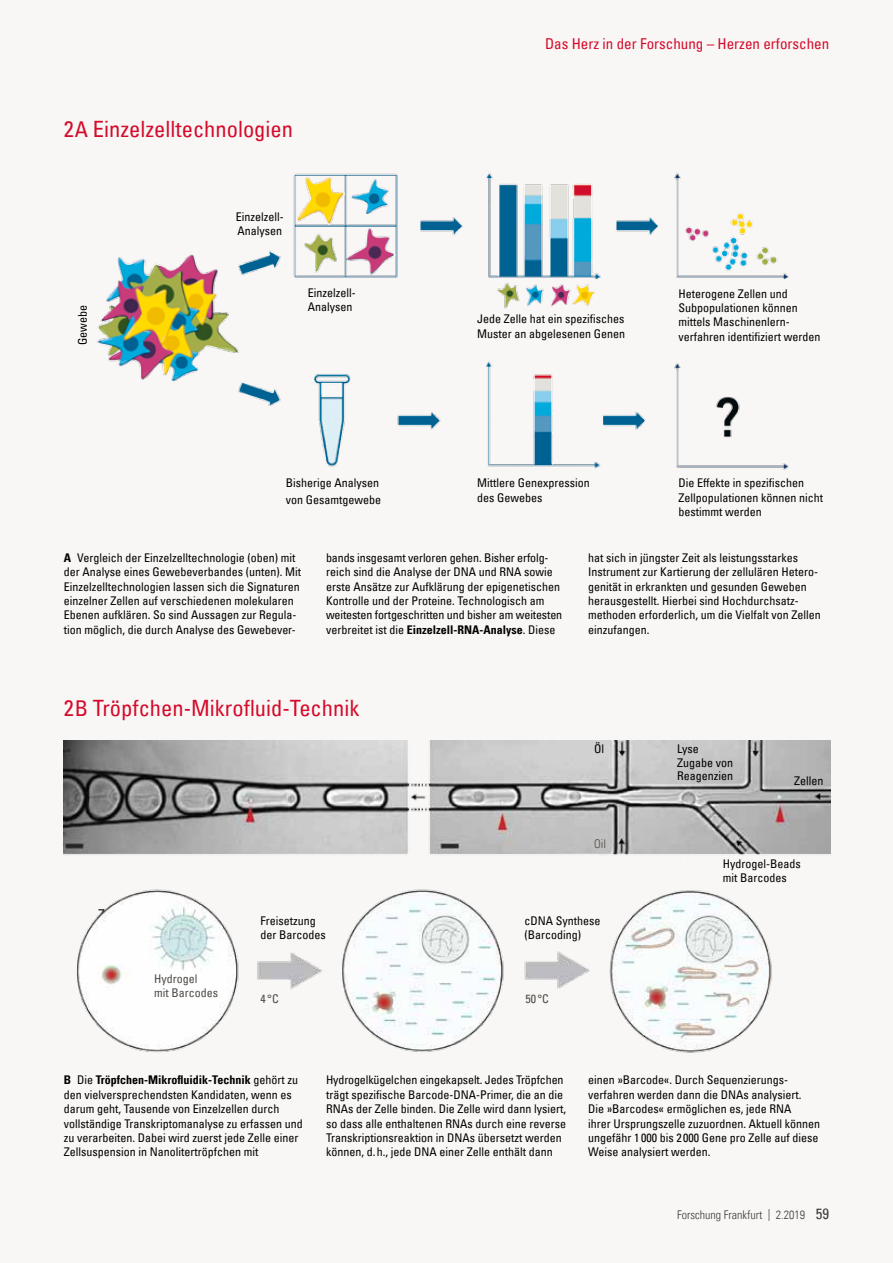
<style>
.page{position:relative;width:893px;height:1263px;background:#f9f7f5}
.page>*{position:absolute;margin:0;border:0;box-sizing:border-box;transform-origin:0 0}
.t1{font:condensed 22.5px "Univers Com 57";color:#d30b2c}
.t2{font:condensed 15px "Univers Com 57";color:#d30b2c}
.t3{font:condensed 12px/14.4px "Univers Com 57";color:#000}
.t4{font:12px "Univers Com 67 Bold Cond";color:#000}
.t5{font:12px "Univers Com 47 Light Cond";color:#3c3c3b}
.t6{font:condensed 12px/14.4px "Univers Com 57";color:#4f4a45}
.t7{font:12px "Univers Com 47 Light Cond";color:#4f4a45}
.s1{font-size:21.75px}
.s2{font-family:"Univers Com 67 Bold Cond";font-stretch:normal}
.s3{font-family:"Univers Com 57";font-stretch:condensed}
.s4{font-family:"Univers Com 57";font-stretch:condensed;font-size:15px}
</style>
<div class="page">
<img style="left:97px;top:173px;width:692px;height:297px">
<img style="left:64px;top:741px;width:766px;height:312px">
<h1 class="t1" style="left:64px;top:115px;width:231px">2<span class="s1">A</span> Einzelzelltechnologien</h1>
<p class="t3" style="left:75px;top:345px;width:41px;rotate:-90deg">Gewebe</p>
<p class="t3" style="left:236px;top:209px;width:49px">Einzelzell-<br>Analysen</p>
<p class="t3" style="left:308px;top:285px;width:49px">Einzelzell-<br>Analysen</p>
<p class="t3" style="left:286px;top:475px;width:97px;line-height:16.5px">Bisherige Analysen von Gesamtgewebe</p>
<p class="t2" style="left:545px;top:34px;width:286px">Das Herz in der Forschung – Herzen erforschen</p>
<p class="t3" style="left:477px;top:312px;width:149px">Jede Zelle hat ein spezifisches<br>Muster an abgelesenen Genen</p>
<p class="t3" style="left:678px;top:286px;width:143px">Heterogene Zellen und<br>Subpopulationen können mittels Maschinenlern&shy;verfahren identifiziert werden</p>
<p class="t3" style="left:477px;top:476px;width:114px">Mittlere Genexpression des Gewebes</p>
<p class="t3" style="left:678px;top:476px;width:146px">Die Effekte in spezifischen<br>Zellpopulationen können nicht bestimmt werden</p>
<p class="t3" style="left:64px;top:550px;width:239px"><span class="s2">A</span> Vergleich der Einzelzelltechnologie (oben) mit der Analyse eines Gewebeverbandes (unten). Mit Einzelzelltechnologien lassen sich die Signaturen einzelner Zellen auf verschiedenen molekularen Ebenen aufklären. So sind Aussagen zur Regula&shy;tion möglich, die durch Analyse des Gewebever-</p>
<p class="t3" style="left:326px;top:550px;width:238px">bands insgesamt verloren gehen. Bisher erfolg&shy;reich sind die Analyse der DNA und RNA sowie erste Ansätze zur Aufklärung der epigenetischen Kontrolle und der Proteine. Technologisch am weitesten fortgeschritten und bisher am weitesten verbreitet ist die <span class="s2">Einzelzell-RNA-Analyse</span>. Diese</p>
<p class="t3" style="left:588px;top:550px;width:234px">hat sich in jüngster Zeit als leistungsstarkes Instrument zur Kartierung der zellulären Hetero&shy;genität in erkrankten und gesunden Geweben herausgestellt. Hierbei sind Hochdurchsatz&shy;methoden erforderlich, um die Vielfalt von Zellen einzufangen.</p>
<h1 class="t1" style="left:64px;top:693px;width:297px">2<span class="s1">B</span> Tröpfchen-Mikrofluid-Technik</h1>
<p class="t3" style="left:594px;top:742px;width:11px">Öl</p>
<p class="t3" style="left:677px;top:742px;width:58px;line-height:13.5px">Lyse<br>Zugabe von<br>Reagenzien</p>
<p class="t7" style="left:594px;top:836px;width:13px">Oil</p>
<p class="t3" style="left:794px;top:773px;width:31px">Zellen</p>
<p class="t3" style="left:723px;top:856px;width:79px">Hydrogel-Beads mit Barcodes</p>
<p class="t6" style="left:154px;top:971px;width:65px">Hydrogel<br>mit Barcodes</p>
<p class="t3" style="left:260px;top:913px;width:67px">Freisetzung der Barcodes</p>
<p class="t3" style="left:525px;top:913px;width:77px">cDNA Synthese (Barcoding)</p>
<p class="t6" style="left:260px;top:991px;width:20px">4°C</p>
<p class="t6" style="left:525px;top:991px;width:25px">50 °C</p>
<p class="t4" style="left:64px;top:1073px;width:236px">B <span class="s3">Die</span> Tröpfchen-Mikrofluidik-Technik <span class="s3">gehört zu</span></p>
<p class="t3" style="left:64px;top:1087px;width:240px">den vielversprechendsten Kandidaten, wenn es darum geht, Tausende von Einzelzellen durch vollständige Transkriptomanalyse zu erfassen und zu verarbeiten. Dabei wird zuerst jede Zelle einer Zellsuspension in Nanolitertröpfchen mit</p>
<p class="t3" style="left:326px;top:1073px;width:241px">Hydrogelkügelchen eingekapselt. Jedes Tröpfchen trägt spezifische Barcode-DNA-Primer, die an die RNAs der Zelle binden. Die Zelle wird dann lysiert, so dass alle enthaltenen RNAs durch eine reverse Transkriptionsreaktion in DNAs übersetzt werden können, d. h., jede DNA einer Zelle enthält dann</p>
<p class="t3" style="left:588px;top:1073px;width:233px">einen »Barcode«. Durch Sequenzierungs&shy;verfahren werden dann die DNAs analysiert.<br>Die »Barcodes« ermöglichen es, jede RNA<br>ihrer Ursprungszelle zuzuordnen. Aktuell können ungefähr 1 000 bis 2 000 Gene pro Zelle auf diese Weise analysiert werden.</p>
<p class="t5" style="left:677px;top:1208px;width:153px">Forschung Frankfurt | 2.2019 <span class="s4">59</span></p>
</div>
